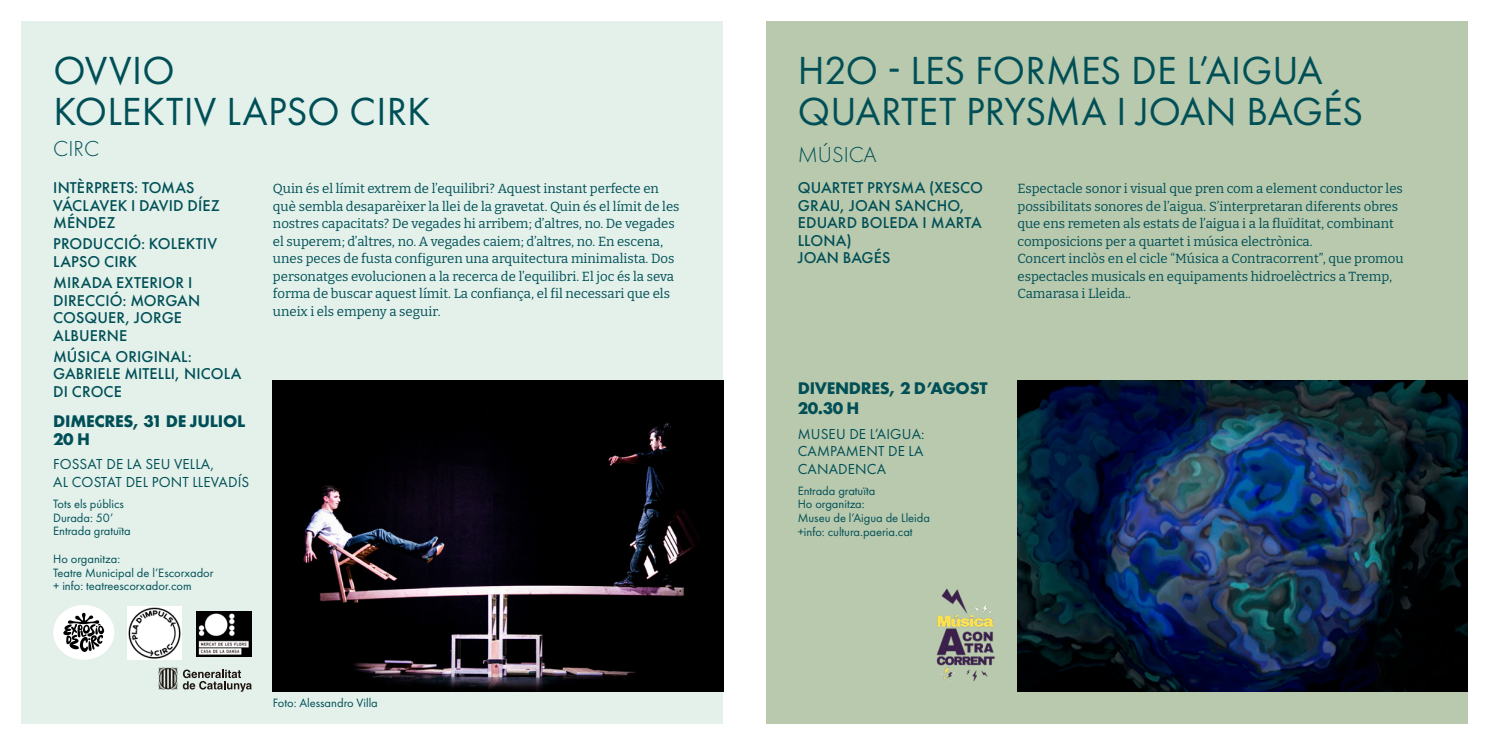
<style>
.page{position:relative;width:1489px;height:745px;background:#fff}
.page>*{position:absolute;margin:0;border:0;box-sizing:border-box;transform-origin:0 0}
.TITOL1{font:40.62px "Futura PT";color:#004f57}
.subtitol{font:300 22.5px "Futura PT";color:#004f57}
.TITOL1-2{font:300 22.5px "Futura PT";color:#004f57}
.DATA_23{font:700 17.5px/20px "Futura PT";letter-spacing:-.015em;color:#004f57}
.Interprets_23{font:500 16.25px/17.5px "Futura PT";letter-spacing:.005em;color:#004f57}
.LLOC_23{font:15px/17.5px "Futura PT";letter-spacing:.01em;color:#004f57}
.TEXT{font:13.25px/17.5px "Bitter";color:#004f57}
.INFO_23{font:12.5px "Futura PT";color:#004f57}
</style>
<div class="page">
<div style="left:0;top:0;width:744px;height:744px;background:#e3f1ea"></div>
<div style="left:744px;top:0;width:744px;height:744px;background:#b9c9ad"></div>
<svg style="left:183px;top:669px;width:69px;height:22px"></svg>
<svg style="left:159px;top:667px;width:18px;height:22px"></svg>
<div style="left:0;top:723px;width:765px;height:21px;background:#fff"></div>
<div style="left:744px;top:0;width:744px;height:21px;background:#fff"></div>
<div style="left:723px;top:723px;width:765px;height:21px;background:#fff"></div>
<div style="left:0;top:0;width:744px;height:21px;background:#fff"></div>
<div style="left:0;top:0;width:21px;height:744px;background:#fff"></div>
<div style="left:1467px;top:0;width:21px;height:744px;background:#fff"></div>
<div style="left:723px;top:0;width:42px;height:744px;background:#fff"></div>
<img style="left:273px;top:380px;width:450px;height:311px">
<img style="left:1017px;top:380px;width:450px;height:311px">
<img style="left:936px;top:588px;width:59px;height:94px">
<svg style="left:53px;top:605px;width:61px;height:54px"></svg>
<img style="left:128px;top:606px;width:53px;height:53px">
<img style="left:197px;top:611px;width:55px;height:45px">
<p class="TITOL1" style="left:53px;top:47px;width:123px">OVVIO</p>
<p class="TITOL1" style="left:53px;top:88px;width:378px">KOLEKTIV LAPSO CIRK</p>
<p class="TITOL1-2" style="left:53px;top:135px;width:48px">CIRC</p>
<p class="Interprets_23" style="left:53px;top:179px;width:168px">INTÈRPRETS: TOMAS<br>VÁCLAVEK I DAVID DÍEZ<br>MÉNDEZ</p>
<p class="Interprets_23" style="left:53px;top:235px;width:165px">PRODUCCIÓ: KOLEKTIV<br>LAPSO CIRK</p>
<p class="Interprets_23" style="left:53px;top:274px;width:148px">MIRADA EXTERIOR I<br>DIRECCIÓ: MORGAN<br>COSQUER, JORGE<br>ALBUERNE</p>
<p class="Interprets_23" style="left:53px;top:347px;width:190px">MÚSICA ORIGINAL:<br>GABRIELE MITELLI, NICOLA<br>DI CROCE</p>
<p class="DATA_23" style="left:53px;top:410px;width:193px">DIMECRES, 31 DE JULIOL</p>
<p class="DATA_23" style="left:53px;top:428px;width:38px">20 H</p>
<p class="LLOC_23" style="left:53px;top:455px;width:197px">FOSSAT DE LA SEU VELLA,<br>AL COSTAT DEL PONT LLEVADÍS</p>
<p class="INFO_23" style="left:53px;top:496px;width:72px">Tots els públics</p>
<p class="INFO_23" style="left:53px;top:509px;width:62px">Durada: 50’</p>
<p class="INFO_23" style="left:53px;top:523px;width:79px">Entrada gratuïta</p>
<p class="INFO_23" style="left:53px;top:551px;width:69px">Ho organitza:</p>
<p class="INFO_23" style="left:53px;top:564px;width:162px">Teatre Municipal de l’Escorxador</p>
<p class="INFO_23" style="left:53px;top:578px;width:140px">+ info: teatreescorxador.com</p>
<p class="TEXT" style="left:273px;top:179px;width:408px">Quin és el límit extrem de l’equilibri? Aquest instant perfecte en què sembla desaparèixer la llei de la gravetat. Quin és el límit de les nostres capacitats? De vegades hi arribem; d’altres, no. De vegades el superem; d’altres, no. A vegades caiem; d’altres, no. En escena, unes peces de fusta configuren una arquitectura minimalista. Dos personatges evolucionen a la recerca de l’equilibri. El joc és la seva forma de buscar aquest límit. La confiança, el fil necessari que els uneix i els empeny a seguir.</p>
<p class="INFO_23" style="left:273px;top:695px;width:106px">Foto: Alessandro Villa</p>
<p class="TITOL1" style="left:797px;top:47px;width:526px">H2O - LES FORMES DE L’AIGUA</p>
<p class="TITOL1" style="left:797px;top:88px;width:567px">QUARTET PRYSMA I JOAN BAGÉS</p>
<p class="subtitol" style="left:797px;top:141px;width:80px">MÚSICA</p>
<p class="Interprets_23" style="left:797px;top:179px;width:187px">QUARTET PRYSMA (XESCO<br>GRAU, JOAN SANCHO,<br>EDUARD BOLEDA I MARTA<br>LLONA)</p>
<p class="Interprets_23" style="left:797px;top:249px;width:94px">JOAN BAGÉS</p>
<p class="TEXT" style="left:1017px;top:179px;width:387px">Espectacle sonor i visual que pren com a element conductor les possibilitats sonores de l’aigua. S’interpretaran diferents obres que ens remeten als estats de l’aigua i a la fluïditat, combinant composicions per a quartet i música electrònica.</p>
<p class="TEXT" style="left:1017px;top:249px;width:387px">Concert inclòs en el cicle “Música a Contracorrent”, que promou espectacles musicals en equipaments hidroelèctrics a Tremp,<br>Camarasa i Lleida..</p>
<p class="DATA_23" style="left:797px;top:377px;width:191px">DIVENDRES, 2 D’AGOST<br>20.30 H</p>
<p class="LLOC_23" style="left:797px;top:424px;width:128px;text-align:justify">MUSEU DE L’AIGUA:<br>CAMPAMENT DE LA CANADENCA</p>
<p class="INFO_23" style="left:797px;top:482px;width:79px">Entrada gratuïta</p>
<p class="INFO_23" style="left:797px;top:496px;width:69px">Ho organitza:</p>
<p class="INFO_23" style="left:797px;top:510px;width:134px">Museu de l’Aigua de Lleida</p>
<p class="INFO_23" style="left:797px;top:524px;width:116px">+info: cultura.paeria.cat</p>
</div>
